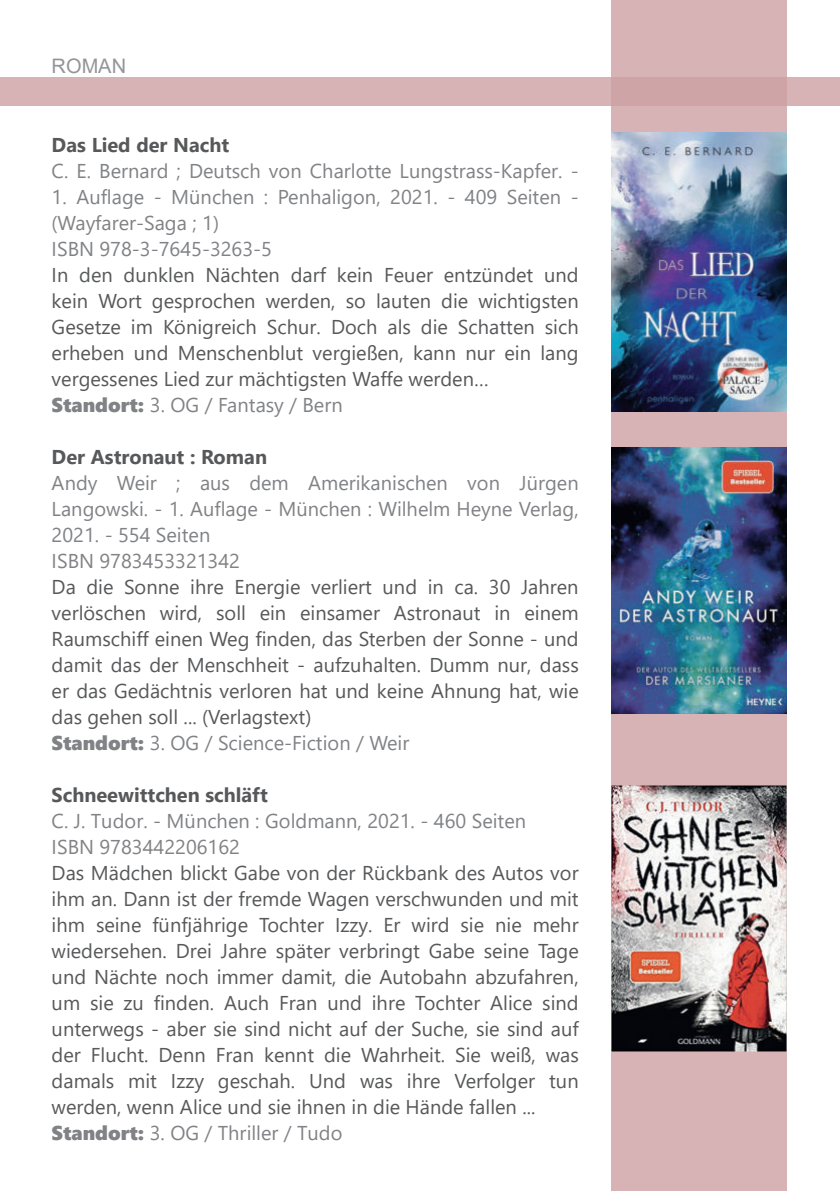
<style>
.page{position:relative;width:840px;height:1191px;background:#fff}
.page>*{position:absolute;margin:0;border:0;box-sizing:border-box;transform-origin:0 0}
.t1{font:20px/26px "Segoe UI";color:#57585a}
.t2{font:20px/26px "Segoe UI";color:#808285}
.t3{font:700 20px "Segoe UI";color:#57585a}
.t4{font:20px "Arial";color:#939598}
.s1{font-family:"Segoe UI Black";color:#808285}
.s2{color:#808285}
</style>
<div class="page">
<div style="left:611px;top:0;width:175px;height:1191px;background:#d7b3b5"></div>
<img style="left:611px;top:133px;width:175px;height:279px">
<img style="left:611px;top:447px;width:175px;height:266px">
<img style="left:611px;top:785px;width:175px;height:267px">
<div style="left:0;top:77px;width:839px;height:28px;background:#cea1a3;opacity:.8"></div>
<p class="t4" style="left:52px;top:52px;width:76px">ROMAN</p>
<p class="t3" style="left:52px;top:126px;width:179px">Das Lied der Nacht</p>
<p class="t2" style="left:52px;top:156px;width:528px">C. E. Bernard ; Deutsch von Charlotte Lungstrass‐Kapfer. ‐</p>
<p class="t2" style="left:52px;top:182px;width:528px">1. Auflage ‐ München : Penhaligon, 2021. ‐ 409 Seiten ‐ ﴾Wayfarer‐Saga ; 1﴿<br>ISBN 978‐3‐7645‐3263‐5</p>
<p class="t1" style="left:52px;top:260px;width:528px">In den dunklen Nächten darf kein Feuer entzündet und kein Wort gesprochen werden, so lauten die wichtigsten Gesetze im Königreich Schur. Doch als die Schatten sich erheben und Menschenblut vergießen, kann nur ein lang vergessenes Lied zur mächtigsten Waffe werden… <span class="s1">Standort:</span> <span class="s2">3. OG / Fantasy / Bern</span></p>
<p class="t3" style="left:52px;top:438px;width:217px">Der Astronaut : Roman</p>
<p class="t2" style="left:52px;top:468px;width:528px">Andy Weir ; aus dem Amerikanischen von Jürgen Langowski. ‐ 1. Auflage ‐ München : Wilhelm Heyne Verlag, 2021. ‐ 554 Seiten<br>ISBN 9783453321342</p>
<p class="t1" style="left:52px;top:572px;width:528px">Da die Sonne ihre Energie verliert und in ca. 30 Jahren verlöschen wird, soll ein einsamer Astronaut in einem Raumschiff einen Weg finden, das Sterben der Sonne ‐ und damit das der Menschheit ‐ aufzuhalten. Dumm nur, dass er das Gedächtnis verloren hat und keine Ahnung hat, wie das gehen soll ... ﴾Verlagstext﴿<br><span class="s1">Standort:</span> <span class="s2">3. OG / Science‐Fiction / Weir</span></p>
<p class="t3" style="left:52px;top:776px;width:218px">Schneewittchen schläft</p>
<p class="t2" style="left:52px;top:806px;width:475px">C. J. Tudor. ‐ München : Goldmann, 2021. ‐ 460 Seiten<br>ISBN 9783442206162</p>
<p class="t1" style="left:52px;top:858px;width:528px">Das Mädchen blickt Gabe von der Rückbank des Autos vor ihm an. Dann ist der fremde Wagen verschwunden und mit ihm seine fünfjährige Tochter Izzy. Er wird sie nie mehr wiedersehen. Drei Jahre später verbringt Gabe seine Tage und Nächte noch immer damit, die Autobahn abzufahren, um sie zu finden. Auch Fran und ihre Tochter Alice sind unterwegs ‐ aber sie sind nicht auf der Suche, sie sind auf der Flucht. Denn Fran kennt die Wahrheit. Sie weiß, was damals mit Izzy geschah. Und was ihre Verfolger tun werden, wenn Alice und sie ihnen in die Hände fallen ...<br><span class="s1">Standort:</span> <span class="s2">3. OG / Thriller / Tudo</span></p>
</div>
